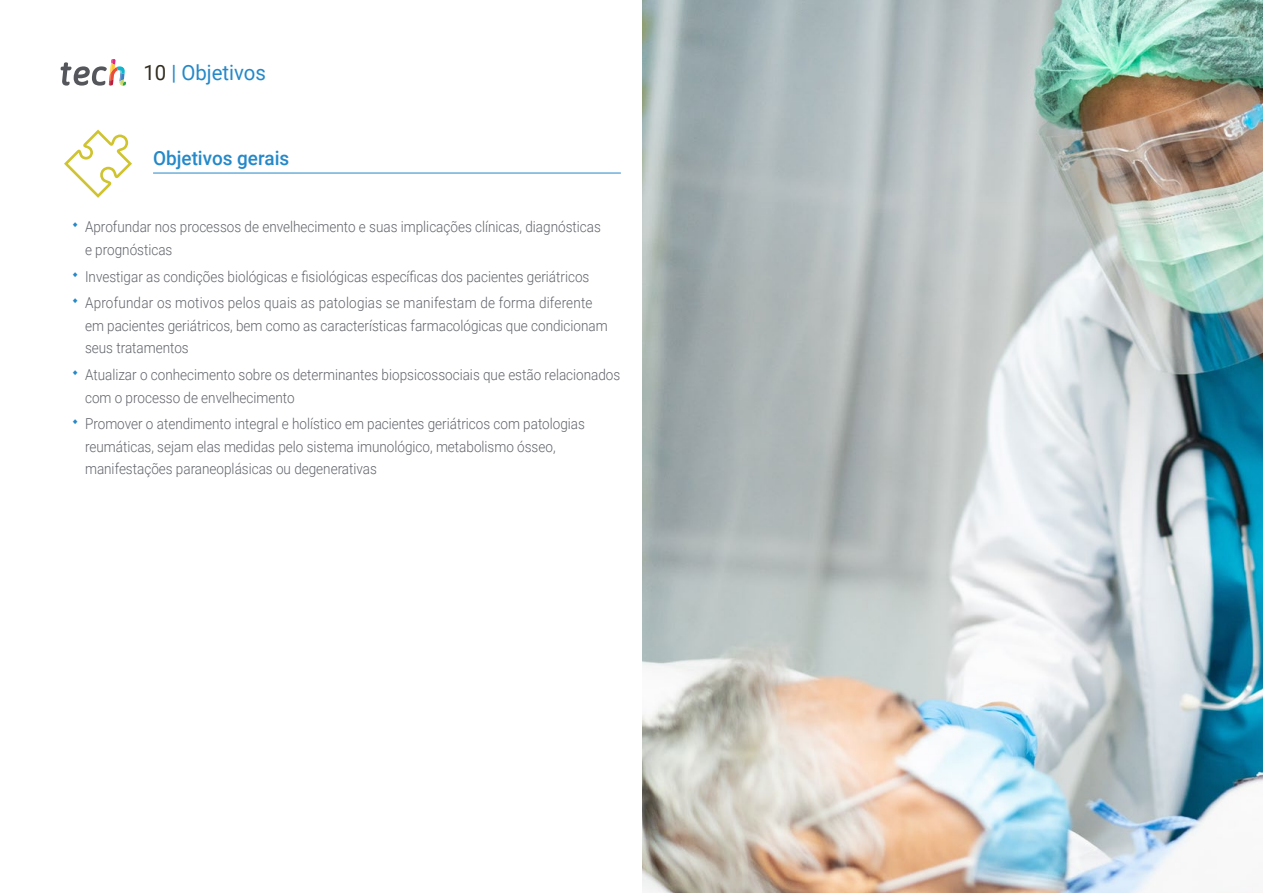
<style>
.page{position:relative;width:1263px;height:893px;background:#fff}
.page>*{position:absolute;margin:0;border:0;box-sizing:border-box;transform-origin:0 0}
.t1{font:21px "Roboto";color:#2488c9}
.t2{font:500 19.5px "Roboto";color:#2488c9}
.t3{font:300 15px/22.5px "Roboto";color:#61646a;scale:.9 1}
.s1{color:#312e20}
</style>
<div class="page">
<hr style="left:153px;top:173px;width:468px;height:1px;background:#2488c9">
<svg style="left:64px;top:130px;width:68px;height:68px"></svg>
<img style="left:642px;top:0;width:621px;height:893px">
<svg style="left:61px;top:59px;width:65px;height:27px"></svg>
<h1 class="t1" style="left:144px;top:57px;width:124px"><span class="s1">10</span> | Objetivos</h1>
<h2 class="t2" style="left:153px;top:144px;width:138px">Objetivos gerais</h2>
<p class="t3" style="left:85px;top:215px;width:575px">Aprofundar nos processos de envelhecimento e suas implicações clínicas, diagnósticas e prognósticas</p>
<p class="t3" style="left:85px;top:262px;width:565px;line-height:26.7px">Investigar as condições biológicas e fisiológicas específicas dos pacientes geriátricos<br>Aprofundar os motivos pelos quais as patologias se manifestam de forma diferente</p>
<p class="t3" style="left:85px;top:314px;width:582px">em pacientes geriátricos, bem como as características farmacológicas que condicionam seus tratamentos</p>
<p class="t3" style="left:85px;top:363px;width:596px">Atualizar o conhecimento sobre os determinantes biopsicossociais que estão relacionados com o processo de envelhecimento</p>
<p class="t3" style="left:85px;top:412px;width:557px">Promover o atendimento integral e holístico em pacientes geriátricos com patologias reumáticas, sejam elas medidas pelo sistema imunológico, metabolismo ósseo, manifestações paraneoplásicas ou degenerativas</p>
</div>
